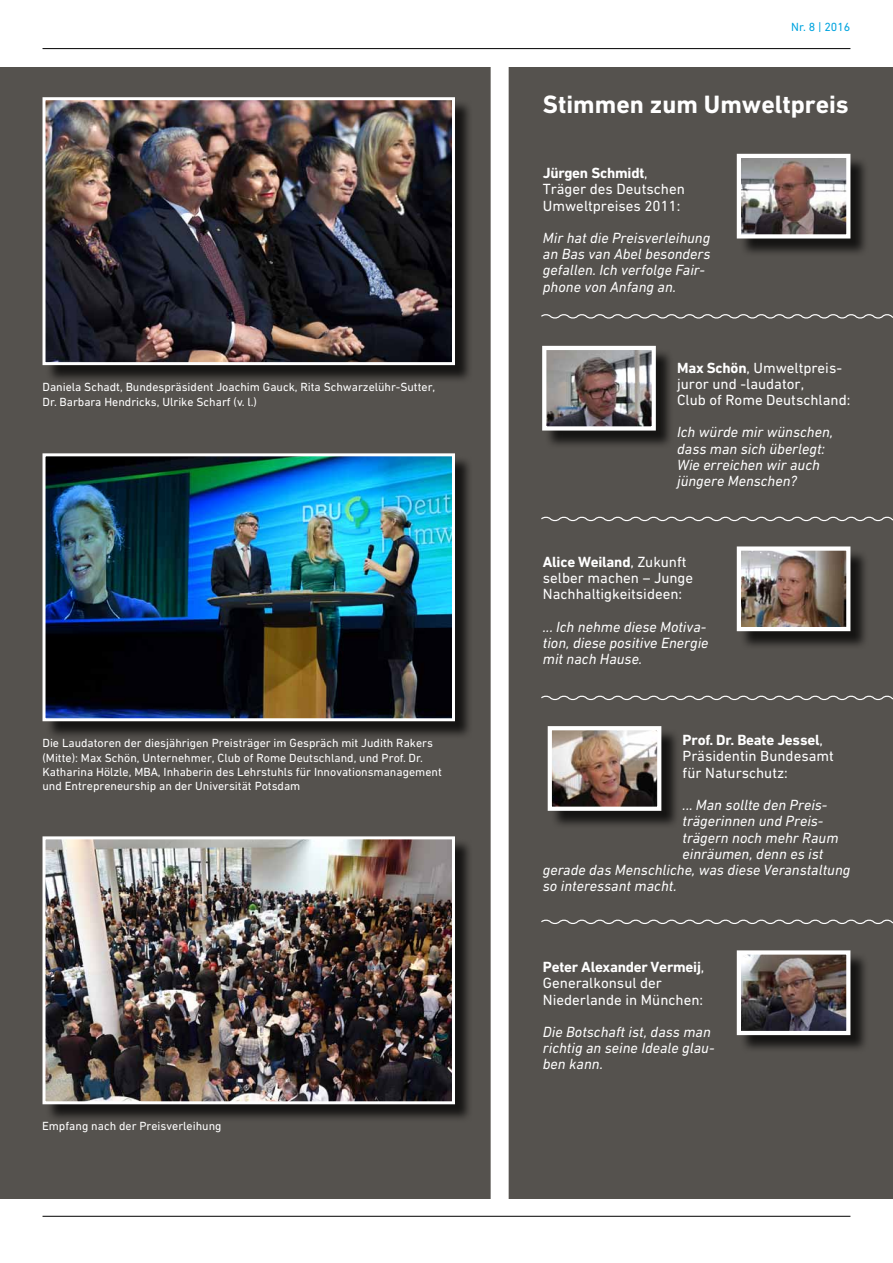
<style>
.page{position:relative;width:893px;height:1263px;background:#fff}
.page>*{position:absolute;margin:0;border:0;box-sizing:border-box;transform-origin:0 0}
.Überschrift_17pt_wei{font:700 25.5px "DIN Next W1 G";color:#fff}
.Text_10pt_Zitat{font:italic 15px/16.2px "DIN Next W1 G";color:#fff}
.Text_10pt_Name{font:15px/16.2px "DIN Next W1 G";color:#fff}
.BU_weiß{font:12px/14.4px "DIN Next W1 G";color:#fff}
.t1{font:12px "DIN Next W1 G";color:#00a4df}
.s1{font-weight:700}
</style>
<div class="page">
<hr style="left:43px;top:1216px;width:807px;height:1px;background:#000">
<div style="left:0;top:67px;width:893px;height:1131px;background:#55524e"></div>
<div style="left:45px;top:839px;width:429px;height:284px;background:#000;opacity:.75"></div>
<img style="left:47px;top:840px;width:404px;height:260px">
<div style="left:43px;top:836px;width:412px;height:268px;border:3px solid #fff"></div>
<div style="left:45px;top:99px;width:429px;height:284px;background:#000;opacity:.75"></div>
<img style="left:47px;top:101px;width:404px;height:260px">
<div style="left:43px;top:97px;width:412px;height:268px;border:3px solid #fff"></div>
<div style="left:45px;top:456px;width:429px;height:284px;background:#000;opacity:.75"></div>
<img style="left:47px;top:457px;width:404px;height:260px">
<div style="left:43px;top:453px;width:412px;height:268px;border:3px solid #fff"></div>
<div style="left:491px;top:55px;width:18px;height:1153px;background:#fff"></div>
<div style="left:739px;top:156px;width:130px;height:101px;background:#000;opacity:.75"></div>
<img style="left:742px;top:159px;width:103px;height:74px">
<div style="left:737px;top:154px;width:113px;height:84px;border:4px solid #fff"></div>
<div style="left:544px;top:348px;width:131px;height:101px;background:#000;opacity:.75"></div>
<img style="left:547px;top:351px;width:104px;height:75px">
<div style="left:542px;top:346px;width:114px;height:85px;border:4px solid #fff"></div>
<div style="left:550px;top:728px;width:130px;height:101px;background:#000;opacity:.75"></div>
<img style="left:553px;top:731px;width:103px;height:75px">
<div style="left:548px;top:726px;width:113px;height:85px;border:4px solid #fff"></div>
<div style="left:739px;top:549px;width:130px;height:101px;background:#000;opacity:.75"></div>
<img style="left:742px;top:551px;width:103px;height:75px">
<div style="left:737px;top:546px;width:113px;height:85px;border:4px solid #fff"></div>
<div style="left:739px;top:953px;width:130px;height:101px;background:#000;opacity:.75"></div>
<img style="left:742px;top:955px;width:103px;height:75px">
<div style="left:737px;top:950px;width:113px;height:85px;border:4px solid #fff"></div>
<svg style="left:541px;top:314px;width:352px;height:5px"></svg>
<svg style="left:541px;top:516px;width:352px;height:6px"></svg>
<svg style="left:541px;top:919px;width:352px;height:5px"></svg>
<svg style="left:541px;top:695px;width:352px;height:6px"></svg>
<hr style="left:43px;top:48px;width:807px;height:1px;background:#000">
<p class="BU_weiß" style="left:43px;top:380px;width:394px">Daniela Schadt, Bundespräsident Joachim Gauck, Rita Schwarzelühr-Sutter,<br>Dr. Barbara Hendricks, Ulrike Scharf (v. l.)</p>
<p class="BU_weiß" style="left:43px;top:736px;width:401px">Die Laudatoren der diesjährigen Preisträger im Gespräch mit Judith Rakers (Mitte): Max Schön, Unternehmer, Club of Rome Deutschland, und Prof. Dr.<br>Katharina Hölzle, MBA, Inhaberin des Lehrstuhls für Innovationsmanagement und Entrepreneurship an der Universität Potsdam</p>
<p class="BU_weiß" style="left:42px;top:1119px;width:181px">Empfang nach der Preisverleihung</p>
<p class="t1" style="left:791px;top:20px;width:61px">Nr. 8 | 2016</p>
<p class="Überschrift_17pt_wei" style="left:543px;top:90px;width:307px">Stimmen zum Umweltpreis</p>
<p class="Text_10pt_Name" style="left:543px;top:165px;width:143px"><span class="s1">Jürgen Schmidt</span>,<br>Träger des Deutschen<br>Umweltpreises 2011:</p>
<p class="Text_10pt_Zitat" style="left:543px;top:230px;width:169px">Mir hat die Preisverleihung an Bas van Abel besonders gefallen. Ich verfolge Fair&shy;phone von Anfang an.</p>
<p class="Text_10pt_Name" style="left:677px;top:359px;width:175px"><span class="s1">Max Schön</span>, Umweltpreis&shy;juror und -laudator,<br>Club of Rome Deutschland:</p>
<p class="Text_10pt_Zitat" style="left:677px;top:424px;width:158px">Ich würde mir wünschen, dass man sich überlegt:<br>Wie erreichen wir auch jüngere Menschen?</p>
<p class="Text_10pt_Name" style="left:543px;top:554px;width:152px"><span class="s1">Alice Weiland</span>, Zukunft selber machen – Junge<br>Nachhaltigkeitsideen:</p>
<p class="Text_10pt_Zitat" style="left:543px;top:618px;width:167px">... Ich nehme diese Motiva&shy;tion, diese positive Energie mit nach Hause.</p>
<p class="Text_10pt_Name" style="left:683px;top:732px;width:153px"><span class="s1">Prof. Dr. Beate Jessel</span>,<br>Präsidentin Bundesamt für Naturschutz:</p>
<p class="Text_10pt_Zitat" style="left:683px;top:797px;width:146px">... Man sollte den Preis-</p>
<p class="Text_10pt_Zitat" style="left:683px;top:813px;width:142px">trägerinnen und Preis-</p>
<p class="Text_10pt_Zitat" style="left:683px;top:829px;width:157px">trägern noch mehr Raum</p>
<p class="Text_10pt_Zitat" style="left:683px;top:845px;width:142px">einräumen, denn es ist</p>
<p class="Text_10pt_Zitat" style="left:543px;top:861px;width:309px">gerade das Menschliche, was diese Veranstaltung</p>
<p class="Text_10pt_Zitat" style="left:543px;top:878px;width:135px">so interessant macht.</p>
<p class="Text_10pt_Name" style="left:543px;top:959px;width:163px"><span class="s1">Peter Alexander Vermeij</span>,<br>Generalkonsul der<br>Niederlande in München:</p>
<p class="Text_10pt_Zitat" style="left:543px;top:1023px;width:173px">Die Botschaft ist, dass man richtig an seine Ideale glau&shy;ben kann.</p>
</div>
